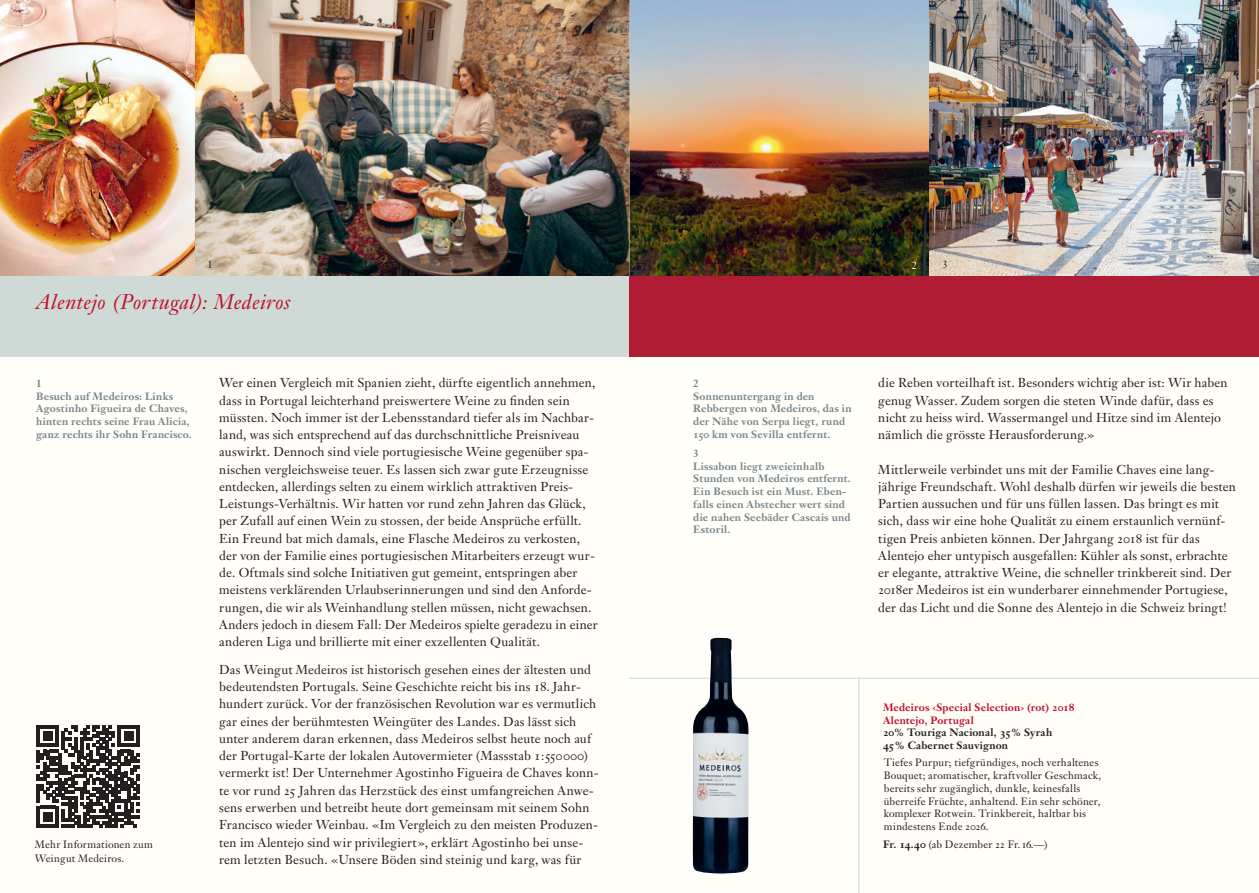
<style>
.page{position:relative;width:1259px;height:893px;background:#fff}
.page>*{position:absolute;margin:0;border:0;box-sizing:border-box;transform-origin:0 0}
.t1{font:italic 21px "Janson Text LT Pro";letter-spacing:.015em;color:#c00f2d}
.t2{font:12.75px/17.2px "Janson Text LT Pro";letter-spacing:.01em;color:#231f20}
.t3{font:700 10.5px/12.8px "Janson Text LT Pro";letter-spacing:.015em;color:#77858d}
.t4{font:10.5px/12.8px "Janson Text LT Pro";letter-spacing:.015em;color:#231f20}
.t5{font:700 10.5px/12.8px "Janson Text LT Pro";letter-spacing:.01em;color:#c00f2d}
.t6{font:700 10.5px/12.8px "Janson Text LT Pro";letter-spacing:.01em;color:#231f20}
.t7{font:10.5px "Janson Text LT Pro";color:#fff}
.s1{font-weight:700}
</style>
<div class="page">
<div style="left:629px;top:0;width:630px;height:893px;background:#fffef8"></div>
<div style="left:0;top:0;width:629px;height:893px;background:#fffef8"></div>
<hr style="left:629px;top:678px;width:630px;height:1px;background:#cbd6dd">
<img style="left:0;top:0;width:195px;height:276px">
<img style="left:629px;top:0;width:300px;height:276px">
<img style="left:929px;top:0;width:330px;height:276px">
<img style="left:693px;top:638px;width:56px;height:235px">
<svg style="left:37px;top:725px;width:103px;height:103px"></svg>
<img style="left:195px;top:0;width:434px;height:276px">
<div style="left:0;top:276px;width:629px;height:81px;background:#cfdad6"></div>
<div style="left:629px;top:276px;width:630px;height:81px;background:#af1c34"></div>
<hr style="left:858px;top:679px;width:1px;height:214px;background:#cbd6dd">
<p class="t4" style="left:207px;top:258px;width:7px">1</p>
<p class="t7" style="left:911px;top:258px;width:7px">2</p>
<p class="t4" style="left:942px;top:258px;width:7px">3</p>
<h1 class="t1" style="left:36px;top:289px;width:256px">Alentejo (Portugal): Medeiros</h1>
<p class="t3" style="left:36px;top:377px;width:157px">1<br>Besuch auf Medeiros: Links<br>Agostinho Figueira de Chaves, hinten rechts seine Frau Alicia, ganz rechts ihr Sohn Francisco.</p>
<p class="t2" style="left:219px;top:374px;width:380px">Wer einen Vergleich mit Spanien zieht, dürfte eigentlich annehmen, dass in Portugal leichterhand preiswertere Weine zu finden sein müssten. Noch immer ist der Lebensstandard tiefer als im Nachbar&shy;land, was sich entsprechend auf das durchschnittliche Preisniveau auswirkt. Dennoch sind viele portugiesische Weine gegenüber spa&shy;nischen vergleichsweise teuer. Es lassen sich zwar gute Erzeugnisse entdecken, allerdings selten zu einem wirklich attraktiven Preis-Leistungs-Verhältnis. Wir hatten vor rund zehn Jahren das Glück, per Zufall auf einen Wein zu stossen, der beide Ansprüche erfüllt.<br>Ein Freund bat mich damals, eine Flasche Medeiros zu verkosten, der von der Familie eines portugiesischen Mitarbeiters erzeugt wur&shy;de. Oftmals sind solche Initiativen gut gemeint, entspringen aber meistens verklärenden Urlaubserinnerungen und sind den Anforde&shy;rungen, die wir als Weinhandlung stellen müssen, nicht gewachsen.<br>Anders jedoch in diesem Fall: Der Medeiros spielte geradezu in einer anderen Liga und brillierte mit einer exzellenten Qualität.</p>
<p class="t2" style="left:219px;top:661px;width:381px">Das Weingut Medeiros ist historisch gesehen eines der ältesten und bedeutendsten Portugals. Seine Geschichte reicht bis ins 18. Jahr&shy;hundert zurück. Vor der französischen Revolution war es vermutlich gar eines der berühmtesten Weingüter des Landes. Das lässt sich unter anderem daran erkennen, dass Medeiros selbst heute noch auf der Portugal-Karte der lokalen Autovermieter (Massstab 1:550000) vermerkt ist! Der Unternehmer Agostinho Figueira de Chaves konn&shy;te vor rund 25 Jahren das Herzstück des einst umfangreichen Anwe&shy;sens erwerben und betreibt heute dort gemeinsam mit seinem Sohn Francisco wieder Weinbau. «Im Vergleich zu den meisten Produzen&shy;ten im Alentejo sind wir privilegiert», erklärt Agostinho bei unse&shy;rem letzten Besuch. «Unsere Böden sind steinig und karg, was für</p>
<p class="t4" style="left:35px;top:838px;width:120px;line-height:13.5px">Mehr Informationen zum<br>Weingut Medeiros.</p>
<p class="t3" style="left:693px;top:377px;width:160px">2<br>Sonnenuntergang in den<br>Rebbergen von Medeiros, das in der Nähe von Serpa liegt, rund<br>150 km von Sevilla entfernt.</p>
<p class="t3" style="left:693px;top:447px;width:159px">3<br>Lissabon liegt zweieinhalb<br>Stunden von Medeiros entfernt.<br>Ein Besuch ist ein Must. Eben&shy;falls einen Abstecher wert sind die nahen Seebäder Cascais und<br>Estoril.</p>
<p class="t2" style="left:878px;top:374px;width:351px">die Reben vorteilhaft ist. Besonders wichtig aber ist: Wir haben genug Wasser. Zudem sorgen die steten Winde dafür, dass es nicht zu heiss wird. Wassermangel und Hitze sind im Alentejo nämlich die grösste Herausforderung.»</p>
<p class="t2" style="left:878px;top:461px;width:359px">Mittlerweile verbindet uns mit der Familie Chaves eine lang&shy;jährige Freundschaft. Wohl deshalb dürfen wir jeweils die besten Partien aussuchen und für uns füllen lassen. Das bringt es mit sich, dass wir eine hohe Qualität zu einem erstaunlich vernünf&shy;tigen Preis anbieten können. Der Jahrgang 2018 ist für das Alentejo eher untypisch ausgefallen: Kühler als sonst, erbrachte er elegante, attraktive Weine, die schneller trinkbereit sind. Der 2018er Medeiros ist ein wunderbarer einnehmender Portugiese, der das Licht und die Sonne des Alentejo in die Schweiz bringt!</p>
<p class="t5" style="left:883px;top:701px;width:193px">Medeiros ‹Special Selection› (rot) 2018<br>Alentejo, Portugal</p>
<p class="t6" style="left:883px;top:726px;width:171px">20% Touriga Nacional, 35% Syrah<br>45% Cabernet Sauvignon</p>
<p class="t4" style="left:884px;top:756px;width:219px">Tiefes Purpur; tiefgründiges, noch verhaltenes Bouquet; aromatischer, kraftvoller Geschmack, bereits sehr zugänglich, dunkle, keinesfalls überreife Früchte, anhaltend. Ein sehr schöner, komplexer Rotwein. Trinkbereit, haltbar bis mindestens Ende 2026.</p>
<p class="t4" style="left:883px;top:838px;width:166px"><span class="s1">Fr. 14.40</span> (ab Dezember 22 Fr.16.—)</p>
</div>
